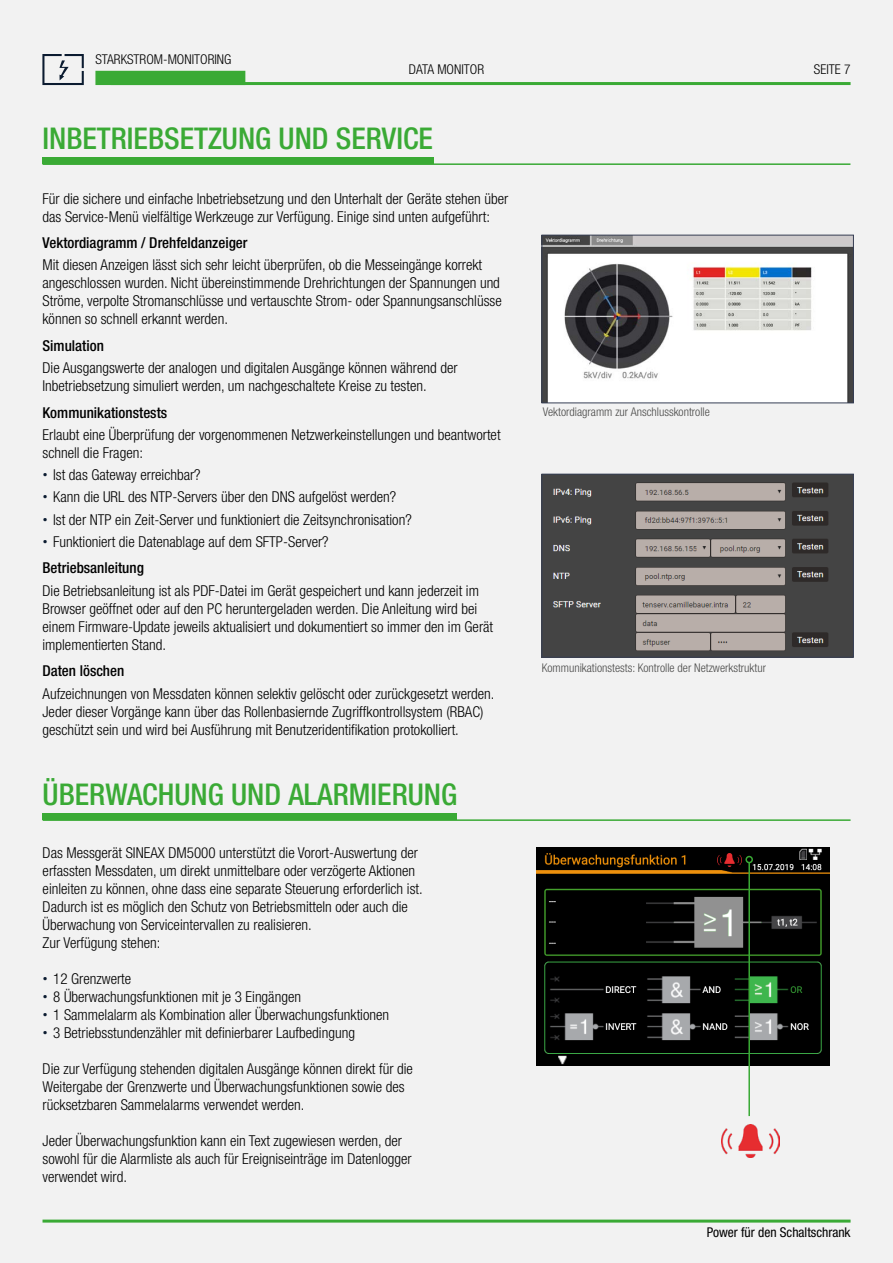
<style>
.page{position:relative;width:893px;height:1263px;background:#f2f2f2}
.page>*{position:absolute;margin:0;border:0;box-sizing:border-box;transform-origin:0 0}
.t1{font:500 condensed 30px "Helvetica Neue LTW1 G";color:#3aaa35}
.t2{font:300 condensed 15px/18px "Helvetica Neue LT Pro";color:#000}
.t3{font:500 condensed 15px "Helvetica Neue LT Pro";color:#000}
.t4{font:300 condensed 13.5px "Helvetica Neue LT Pro";color:#000}
.t5{font:condensed 13.5px "Helvetica Neue LT Pro";color:#000}
.t6{font:300 condensed 12px "Helvetica Neue LT Pro";color:#4a4a49}
.s1{font-family:"Helvetica Neue";font-weight:400;font-stretch:normal;color:#0b1b30}
.s2{font-weight:500}
</style>
<div class="page">
<hr style="left:111px;top:82px;width:739px;height:3px;background:#3aaa35">
<div style="left:95px;top:71px;width:150px;height:14px;background:#3aaa35"></div>
<svg style="left:42px;top:54px;width:42px;height:31px"></svg>
<hr style="left:43px;top:1219px;width:808px;height:3px;background:#3aaa35">
<div style="left:43px;top:157px;width:391px;height:7px;background:#3aaa35"></div>
<hr style="left:43px;top:163px;width:807px;height:2px;background:#3aaa35">
<img style="left:544px;top:237px;width:308px;height:164px">
<div style="left:542px;top:235px;width:312px;height:168px;border:1px solid #363e54"></div>
<img style="left:544px;top:476px;width:308px;height:179px">
<div style="left:542px;top:474px;width:312px;height:183px;border:1px solid #363e54"></div>
<div style="left:43px;top:813px;width:414px;height:7px;background:#3aaa35"></div>
<hr style="left:43px;top:819px;width:807px;height:2px;background:#3aaa35">
<img style="left:536px;top:847px;width:293px;height:219px">
<img style="left:721px;top:1125px;width:58px;height:32px">
<img style="left:717px;top:853px;width:24px;height:14px">
<hr style="left:748px;top:862px;width:2px;height:254px;background:#3aaa35">
<div style="left:745px;top:856px;width:8px;height:7px;border:2px solid #3aaa35;border-radius:50%"></div>
<p class="t4" style="left:95px;top:51px;width:137px">STARKSTROM-MONITORING</p>
<p class="t4" style="left:409px;top:62px;width:77px">DATA MONITOR</p>
<p class="t4" style="left:814px;top:62px;width:38px">SEITE 7</p>
<h1 class="t1" style="left:43px;top:120px;width:392px">INBETRIEBSETZUNG UND SERVICE</h1>
<p class="t2" style="left:43px;top:189px;width:467px">Für die sichere und einfache Inbetriebsetzung und den Unterhalt der Geräte stehen über das Service-Menü vielfältige Werkzeuge zur Verfügung. Einige sind unten aufgeführt:</p>
<p class="t3" style="left:43px;top:234px;width:207px">Vektordiagramm / Drehfeldanzeiger</p>
<p class="t2" style="left:43px;top:256px;width:461px">Mit diesen Anzeigen lässt sich sehr leicht überprüfen, ob die Messeingänge korrekt angeschlossen wurden. Nicht übereinstimmende Drehrichtungen der Spannungen und Ströme, verpolte Stromanschlüsse und vertauschte Strom- oder Spannungsanschlüsse können so schnell erkannt werden.</p>
<p class="t3" style="left:43px;top:337px;width:63px">Simulation</p>
<p class="t2" style="left:43px;top:359px;width:416px">Die Ausgangswerte der analogen und digitalen Ausgänge können während der<br>Inbetriebsetzung simuliert werden, um nachgeschaltete Kreise zu testen.</p>
<p class="t3" style="left:43px;top:403px;width:126px">Kommunikationstests</p>
<p class="t2" style="left:43px;top:426px;width:460px">Erlaubt eine Überprüfung der vorgenommenen Netzwerkeinstellungen und beantwortet schnell die Fragen:</p>
<p class="t2" style="left:43px;top:466px;width:160px"><span class="s1">•</span> Ist das Gateway erreichbar?</p>
<p class="t2" style="left:43px;top:488px;width:355px"><span class="s1">•</span> Kann die URL des NTP-Servers über den DNS aufgelöst werden?</p>
<p class="t2" style="left:43px;top:510px;width:371px"><span class="s1">•</span> Ist der NTP ein Zeit-Server und funktioniert die Zeitsynchronisation?</p>
<p class="t2" style="left:43px;top:528px;width:288px;line-height:26.5px"><span class="s1">•</span> Funktioniert die Datenablage auf dem SFTP-Server?<br><span class="s2">Betriebsanleitung</span></p>
<p class="t2" style="left:43px;top:581px;width:452px">Die Betriebsanleitung ist als PDF-Datei im Gerät gespeichert und kann jederzeit im Browser geöffnet oder auf den PC heruntergeladen werden. Die Anleitung wird bei einem Firmware-Update jeweils aktualisiert und dokumentiert so immer den im Gerät implementierten Stand.</p>
<p class="t3" style="left:43px;top:662px;width:83px">Daten löschen</p>
<p class="t2" style="left:43px;top:684px;width:453px">Aufzeichnungen von Messdaten können selektiv gelöscht oder zurückgesetzt werden.<br>Jeder dieser Vorgänge kann über das Rollenbasiernde Zugriffkontrollsystem (RBAC) geschützt sein und wird bei Ausführung mit Benutzeridentifikation protokolliert.</p>
<h1 class="t1" style="left:43px;top:776px;width:416px">ÜBERWACHUNG UND ALARMIERUNG</h1>
<p class="t2" style="left:43px;top:844px;width:382px">Das Messgerät SINEAX DM5000 unterstützt die Vorort-Auswertung der erfassten Messdaten, um direkt unmittelbare oder verzögerte Aktionen einleiten zu können, ohne dass eine separate Steuerung erforderlich ist.<br>Dadurch ist es möglich den Schutz von Betriebsmitteln oder auch die Überwachung von Serviceintervallen zu realisieren.<br>Zur Verfügung stehen:</p>
<p class="t2" style="left:43px;top:970px;width:90px"><span class="s1">•</span> 12 Grenzwerte</p>
<p class="t2" style="left:43px;top:988px;width:260px"><span class="s1">•</span> 8 Überwachungsfunktionen mit je 3 Eingängen</p>
<p class="t2" style="left:43px;top:1006px;width:348px"><span class="s1">•</span> 1 Sammelalarm als Kombination aller Überwachungsfunktionen</p>
<p class="t2" style="left:43px;top:1024px;width:314px"><span class="s1">•</span> 3 Betriebsstundenzähler mit definierbarer Laufbedingung</p>
<p class="t2" style="left:43px;top:1060px;width:372px">Die zur Verfügung stehenden digitalen Ausgänge können direkt für die<br>Weitergabe der Grenzwerte und Überwachungsfunktionen sowie des rücksetzbaren Sammelalarms verwendet werden.</p>
<p class="t2" style="left:43px;top:1132px;width:371px">Jeder Überwachungsfunktion kann ein Text zugewiesen werden, der sowohl für die Alarmliste als auch für Ereigniseinträge im Datenlogger verwendet wird.</p>
<p class="t6" style="left:543px;top:405px;width:169px">Vektordiagramm zur Anschlusskontrolle</p>
<p class="t6" style="left:542px;top:661px;width:226px">Kommunikationstests: Kontrolle der Netzwerkstruktur</p>
<p class="t5" style="left:707px;top:1224px;width:145px">Power für den Schaltschrank</p>
</div>
